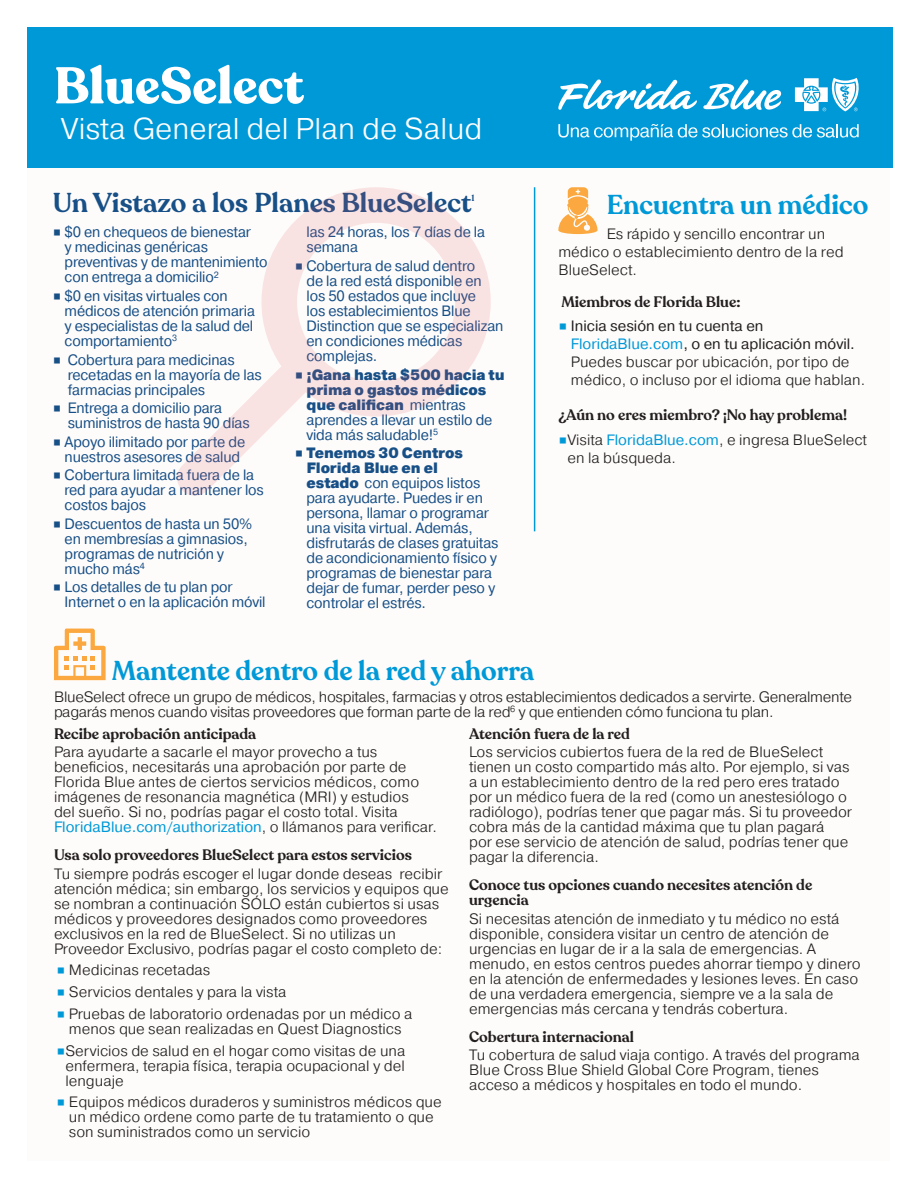
<style>
.page{position:relative;width:918px;height:1188px;background:#fff}
.page>*{position:absolute;margin:0;border:0;box-sizing:border-box;transform-origin:0 0}
.t1{font:700 51px "Recoleta";color:#fff}
.t2{font:300 30px "Pragmatica";color:#fff}
.t3{font:600 27px "Recoleta";color:#0099d8}
.t4{font:600 27px "Recoleta";color:#174f87}
.Bullets{font:300 15px/15px "Pragmatica";color:#231f20}
.white_bullets{font:15px/15px "Pragmatica";letter-spacing:-.01em;color:#174f87;scale:.96 1}
.Bullets-2{font:600 15px/15px "Recoleta";color:#231f20}
.Bullets-3{font:300 15px/15px "Pragmatica";letter-spacing:-.02em;color:#231f20}
.white_bullets-2{font:900 15px/15px "Pragmatica";letter-spacing:-.01em;color:#174f87;scale:.96 1}
.t5{font:600 9px "Recoleta";color:#174f87}
.s1{font-weight:400}
.s2{font-weight:900}
.s3{font-weight:400;color:#0099d8}
</style>
<div class="page">
<div style="left:28px;top:168px;width:862px;height:992px;background:#fefcfa"></div>
<svg style="left:177px;top:187px;width:314px;height:309px"></svg>
<div style="left:27px;top:27px;width:865px;height:140px;background:#0099d8"></div>
<svg style="left:54px;top:629px;width:52px;height:51px"></svg>
<hr style="left:534px;top:187px;width:1px;height:344px;background:#0099d8">
<svg style="left:558px;top:187px;width:40px;height:47px"></svg>
<svg style="left:558px;top:79px;width:224px;height:31px"></svg>
<svg style="left:795px;top:78px;width:64px;height:33px"></svg>
<svg style="left:558px;top:124px;width:301px;height:17px"></svg>
<p class="t1" style="left:54px;top:54px;width:252px">BlueSelect</p>
<p class="t2" style="left:61px;top:110px;width:423px">Vista General del Plan de Salud</p>
<p class="t4" style="left:53px;top:186px;width:420px">Un Vistazo a los Planes BlueSelect</p>
<p class="t5" style="left:472px;top:193px;width:5px">1</p>
<p class="white_bullets" style="left:65px;top:225px;width:213px;text-indent:-12px">∎ $0 en chequeos de bienestar<br>y medicinas genéricas preventivas y de mantenimiento con entrega a domicilio<sup>2</sup></p>
<p class="white_bullets" style="left:65px;top:289px;width:200px;text-indent:-12px">∎ $0 en visitas virtuales con médicos de atención primaria y especialistas de la salud del comportamiento<sup>3</sup></p>
<p class="white_bullets" style="left:68px;top:352px;width:204px;text-indent:-15px">∎ Cobertura para medicinas recetadas en la mayoría de las farmacias principales</p>
<p class="white_bullets" style="left:68px;top:401px;width:191px;text-indent:-15px">∎ Entrega a domicilio para suministros de hasta 90 días</p>
<p class="white_bullets" style="left:53px;top:434px;width:202px;text-align:center">∎ Apoyo ilimitado por parte de nuestros asesores de salud</p>
<p class="white_bullets" style="left:65px;top:468px;width:209px;text-indent:-12px">∎ Cobertura limitada fuera de la red para ayudar a mantener los costos bajos</p>
<p class="white_bullets" style="left:65px;top:516px;width:197px;text-indent:-12px">∎ Descuentos de hasta un 50% en membresías a gimnasios, programas de nutrición y mucho más<sup>4</sup></p>
<p class="white_bullets" style="left:65px;top:580px;width:211px;text-indent:-12px">∎ Los detalles de tu plan por<br>Internet o en la aplicación móvil</p>
<p class="white_bullets" style="left:307px;top:225px;width:188px">las 24 horas, los 7 días de la semana</p>
<p class="white_bullets" style="left:307px;top:259px;width:207px;text-indent:-12px">∎ Cobertura de salud dentro<br>de la red está disponible en los 50 estados que incluye<br>los establecimientos Blue<br>Distinction que se especializan en condiciones médicas complejas.</p>
<p class="white_bullets-2" style="left:307px;top:367px;width:208px;text-indent:-12px"><span class="s1">∎</span> ¡Gana hasta $500 hacia tu prima o gastos médicos que califican <span class="s1">mientras aprendes a llevar un estilo de vida más saludable!</span><sup>5</sup></p>
<p class="white_bullets" style="left:307px;top:446px;width:201px;text-indent:-12px">∎ <span class="s2">Tenemos 30 Centros<br>Florida Blue en el<br>estado</span> con equipos listos para ayudarte. Puedes ir en persona, llamar o programar una visita virtual. Además, disfrutarás de clases gratuitas de acondicionamiento físico y programas de bienestar para dejar de fumar, perder peso y controlar el estrés.</p>
<p class="t3" style="left:607px;top:188px;width:263px">Encuentra un médico</p>
<p class="Bullets" style="left:558px;top:225px;width:287px;line-height:18px;text-indent:48px">Es rápido y sencillo encontrar un médico o establecimiento dentro de la red<br>BlueSelect.</p>
<p class="Bullets-2" style="left:561px;top:294px;width:181px">Miembros de Florida Blue:</p>
<p class="Bullets" style="left:571px;top:317px;width:296px;line-height:18px;text-indent:-12px"><span class="s3">∎</span> <span class="s1">Inicia sesión en tu cuenta en </span><span class="s3">FloridaBlue.com</span><span class="s1">, o en tu aplicación móvil.<br></span>Puedes buscar por ubicación, por tipo de médico, o incluso por el idioma que hablan.</p>
<p class="Bullets-2" style="left:558px;top:408px;width:290px">¿Aún no eres miembro? ¡No hay problema!</p>
<p class="Bullets" style="left:567px;top:431px;width:301px;line-height:18px;text-indent:-9px"><span class="s3">∎</span>Visita <span class="s3">FloridaBlue.com</span>, e ingresa BlueSelect en la búsqueda.</p>
<p class="t3" style="left:112px;top:654px;width:424px">Mantente dentro de la red y ahorra</p>
<p class="Bullets-3" style="left:54px;top:689px;width:800px">BlueSelect ofrece un grupo de médicos, hospitales, farmacias y otros establecimientos dedicados a servirte. Generalmente pagarás menos cuando visitas proveedores que forman parte de la red<sup>6</sup> y que entienden cómo funciona tu plan.</p>
<p class="Bullets-2" style="left:54px;top:726px;width:204px">Recibe aprobación anticipada</p>
<p class="Bullets" style="left:54px;top:744px;width:384px">Para ayudarte a sacarle el mayor provecho a tus beneficios, necesitarás una aprobación por parte de Florida Blue antes de ciertos servicios médicos, como imágenes de resonancia magnética (MRI) y estudios<br>del sueño. Si no, podrías pagar el costo total. Visita <span class="s3">FloridaBlue.com/authorization</span>, o llámanos para verificar.</p>
<p class="Bullets-2" style="left:54px;top:848px;width:360px">Usa solo proveedores BlueSelect para estos servicios</p>
<p class="Bullets" style="left:54px;top:866px;width:396px">Tu siempre podrás escoger el lugar donde deseas recibir atención médica; sin embargo, los servicios y equipos que se nombran a continuación SÓLO están cubiertos si usas médicos y proveedores designados como proveedores exclusivos en la red de BlueSelect. Si no utilizas un Proveedor Exclusivo, podrías pagar el costo completo de:</p>
<p class="Bullets" style="left:56px;top:962px;width:155px"><span class="s3">∎</span> Medicinas recetadas</p>
<p class="Bullets" style="left:56px;top:984px;width:231px"><span class="s3">∎</span> Servicios dentales y para la vista</p>
<p class="Bullets" style="left:56px;top:1006px;width:358px;text-align:center"><span class="s3">∎</span> Pruebas de laboratorio ordenadas por un médico a menos que sean realizadas en Quest Diagnostics</p>
<p class="Bullets" style="left:65px;top:1043px;width:341px;text-align:justify;text-indent:-9px"><span class="s3">∎</span>Servicios de salud en el hogar como visitas de una enfermera, terapia física, terapia ocupacional y del lenguaje</p>
<p class="Bullets" style="left:69px;top:1094px;width:374px;text-indent:-12px"><span class="s3">∎</span> Equipos médicos duraderos y suministros médicos que un médico ordene como parte de tu tratamiento o que son suministrados como un servicio</p>
<p class="Bullets-2" style="left:469px;top:726px;width:162px">Atención fuera de la red</p>
<p class="Bullets" style="left:469px;top:744px;width:384px">Los servicios cubiertos fuera de la red de BlueSelect tienen un costo compartido más alto. Por ejemplo, si vas a un establecimiento dentro de la red pero eres tratado por un médico fuera de la red (como un anestesiólogo o radiólogo), podrías tener que pagar más. Si tu proveedor cobra más de la cantidad máxima que tu plan pagará<br>por ese servicio de atención de salud, podrías tener que pagar la diferencia.</p>
<p class="Bullets-2" style="left:469px;top:878px;width:345px">Conoce tus opciones cuando necesites atención de urgencia</p>
<p class="Bullets" style="left:469px;top:911px;width:393px">Si necesitas atención de inmediato y tu médico no está disponible, considera visitar un centro de atención de urgencias en lugar de ir a la sala de emergencias. A menudo, en estos centros puedes ahorrar tiempo y dinero en la atención de enfermedades y lesiones leves. En caso de una verdadera emergencia, siempre ve a la sala de emergencias más cercana y tendrás cobertura.</p>
<p class="Bullets-2" style="left:469px;top:1030px;width:167px">Cobertura internacional</p>
<p class="Bullets" style="left:469px;top:1047px;width:392px">Tu cobertura de salud viaja contigo. A través del programa<br>Blue Cross Blue Shield Global Core Program, tienes acceso a médicos y hospitales en todo el mundo.</p>
</div>
